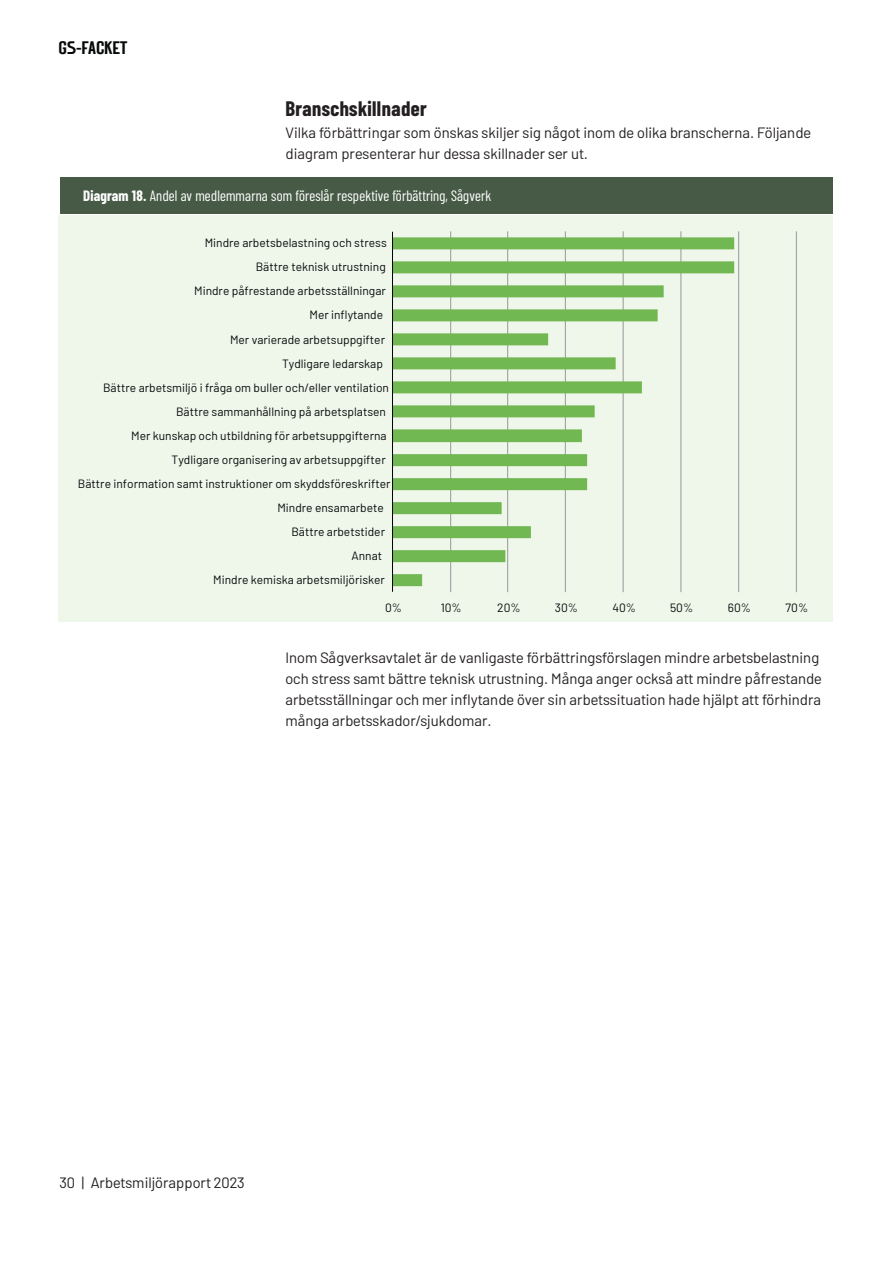
<style>
.page{position:relative;width:893px;height:1263px;background:#fff}
.page>*{position:absolute;margin:0;border:0;box-sizing:border-box;transform-origin:0 0}
.t1{font:700 21px "Barlow Condensed";letter-spacing:.02em;color:#231f20}
.t2{font:18px "GS Grotezk";color:#080a0a}
.paragraph_small__10pt{font:15px/21px "Barlow";color:#231f20}
.Diagram_no_toc{font:15px "Barlow Condensed";letter-spacing:.01em;color:#fff}
.t3{font:12px "Barlow";color:#080a0a}
.s1{font-weight:700}
</style>
<div class="page">
<div style="left:285px;top:177px;width:548px;height:37px;background:#465a46"></div>
<div style="left:58px;top:215px;width:775px;height:407px;background:#eff6ea"></div>
<hr style="left:450px;top:231px;width:1px;height:361px;background:#a2a3a3">
<hr style="left:507px;top:231px;width:1px;height:361px;background:#a2a3a3">
<hr style="left:565px;top:231px;width:1px;height:361px;background:#a2a3a3">
<hr style="left:623px;top:231px;width:1px;height:361px;background:#a2a3a3">
<hr style="left:680px;top:231px;width:1px;height:361px;background:#a2a3a3">
<hr style="left:738px;top:231px;width:1px;height:361px;background:#a2a3a3">
<hr style="left:796px;top:231px;width:1px;height:361px;background:#a2a3a3">
<svg style="left:393px;top:237px;width:341px;height:349px"></svg>
<hr style="left:392px;top:232px;width:1px;height:360px;background:#040504">
<div style="left:60px;top:177px;width:725px;height:37px;background:#465a46"></div>
<h2 class="t2" style="left:58px;top:40px;width:70px">GS-FACKET</h2>
<h4 class="t1" style="left:285px;top:93px;width:143px">Branschskillnader</h4>
<p class="paragraph_small__10pt" style="left:285px;top:121px;width:527px">Vilka förbättringar som önskas skiljer sig något inom de olika branscherna. Följande diagram presenterar hur dessa skillnader ser ut.</p>
<p class="Diagram_no_toc" style="left:83px;top:185px;width:409px"><span class="s1">Diagram 18.</span> Andel av medlemmarna som föreslår respektive förbättring, Sågverk</p>
<p class="t3" style="left:205px;top:235px;width:184px">Mindre arbetsbelastning och stress</p>
<p class="t3" style="left:256px;top:259px;width:132px">Bättre teknisk utrustning</p>
<p class="t3" style="left:194px;top:283px;width:193px">Mindre påfrestande arbetsställningar</p>
<p class="t3" style="left:309px;top:307px;width:75px">Mer inflytande</p>
<p class="t3" style="left:230px;top:332px;width:156px">Mer varierade arbetsuppgifter</p>
<p class="t3" style="left:282px;top:356px;width:103px">Tydligare ledarskap</p>
<p class="t3" style="left:103px;top:380px;width:287px">Bättre arbetsmiljö i fråga om buller och/eller ventilation</p>
<p class="t3" style="left:176px;top:404px;width:211px">Bättre sammanhållning på arbetsplatsen</p>
<p class="t3" style="left:131px;top:428px;width:257px">Mer kunskap och utbildning för arbetsuppgifterna</p>
<p class="t3" style="left:172px;top:452px;width:216px">Tydligare organisering av arbetsuppgifter</p>
<p class="t3" style="left:78px;top:476px;width:314px">Bättre information samt instruktioner om skyddsföreskrifter</p>
<p class="t3" style="left:277px;top:500px;width:108px">Mindre ensamarbete</p>
<p class="t3" style="left:291px;top:524px;width:95px">Bättre arbetstider</p>
<p class="t3" style="left:351px;top:548px;width:32px">Annat</p>
<p class="t3" style="left:213px;top:572px;width:173px">Mindre kemiska arbetsmiljörisker</p>
<p class="t3" style="left:385px;top:601px;width:18px">0%</p>
<p class="t3" style="left:441px;top:601px;width:23px">10%</p>
<p class="t3" style="left:497px;top:601px;width:25px">20%</p>
<p class="t3" style="left:555px;top:601px;width:25px">30%</p>
<p class="t3" style="left:612px;top:601px;width:25px">40%</p>
<p class="t3" style="left:670px;top:601px;width:25px">50%</p>
<p class="t3" style="left:728px;top:601px;width:25px">60%</p>
<p class="t3" style="left:786px;top:601px;width:24px">70%</p>
<p class="paragraph_small__10pt" style="left:285px;top:646px;width:538px">Inom Sågverksavtalet är de vanligaste förbättringsförslagen mindre arbetsbelastning och stress samt bättre teknisk utrustning. Många anger också att mindre påfrestande arbetsställningar och mer inflytande över sin arbetssituation hade hjälpt att förhindra många arbetsskador/sjukdomar.</p>
<p class="paragraph_small__10pt" style="left:60px;top:1171px;width:187px">30 | Arbetsmiljörapport 2023</p>
</div>
